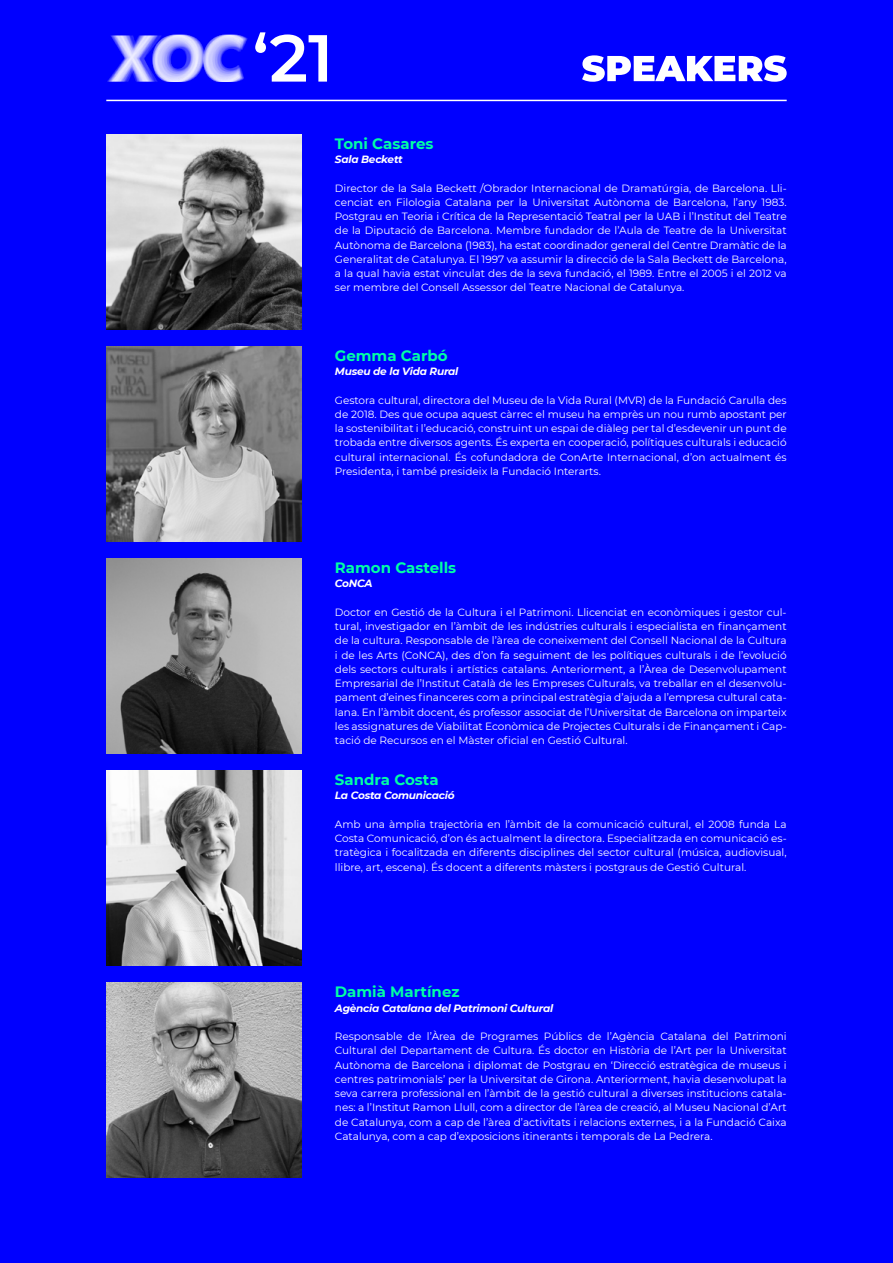
<style>
.page{position:relative;width:893px;height:1263px;background:#00f}
.page>*{position:absolute;margin:0;border:0;box-sizing:border-box;transform-origin:0 0}
.t1{font:700 15px "Montserrat";color:#00ffa5}
.t2{font:10.5px/14.2px "Montserrat";color:#fff;text-align:justify}
.t3{font:italic 700 10.5px "Montserrat";letter-spacing:-.02em;color:#fff}
</style>
<div class="page">
<hr style="left:106px;top:100px;width:681px;height:1px;background:#fff">
<svg style="left:255px;top:32px;width:72px;height:50px"></svg>
<img style="left:107px;top:35px;width:140px;height:47px">
<img style="left:106px;top:134px;width:195px;height:195px">
<svg style="left:582px;top:55px;width:205px;height:27px"></svg>
<img style="left:106px;top:346px;width:195px;height:195px">
<img style="left:106px;top:558px;width:195px;height:196px">
<img style="left:106px;top:771px;width:195px;height:195px">
<img style="left:106px;top:983px;width:195px;height:195px">
<h1 class="t1" style="left:335px;top:133px;width:100px">Toni Casares</h1>
<p class="t3" style="left:335px;top:152px;width:69px">Sala Beckett</p>
<p class="t2" style="left:335px;top:180px;width:453px">Director de la Sala Beckett /Obrador Internacional de Dramatúrgia, de Barcelona. Lli&shy;cenciat en Filologia Catalana per la Universitat Autònoma de Barcelona, l’any 1983.<br>Postgrau en Teoria i Crítica de la Representació Teatral per la UAB i l’Institut del Teatre de la Diputació de Barcelona. Membre fundador de l’Aula de Teatre de la Universitat Autònoma de Barcelona (1983), ha estat coordinador general del Centre Dramàtic de la Generalitat de Catalunya. El 1997 va assumir la direcció de la Sala Beckett de Barcelona, a la qual havia estat vinculat des de la seva fundació, el 1989. Entre el 2005 i el 2012 va ser membre del Consell Assessor del Teatre Nacional de Catalunya.</p>
<h1 class="t1" style="left:335px;top:345px;width:114px">Gemma Carbó</h1>
<p class="t3" style="left:335px;top:364px;width:125px">Museu de la Vida Rural</p>
<p class="t2" style="left:335px;top:392px;width:453px">Gestora cultural, directora del Museu de la Vida Rural (MVR) de la Fundació Carulla des de 2018. Des que ocupa aquest càrrec el museu ha emprès un nou rumb apostant per la sostenibilitat i l’educació, construint un espai de diàleg per tal d’esdevenir un punt de trobada entre diversos agents. És experta en cooperació, polítiques culturals i educació cultural internacional. És cofundadora de ConArte Internacional, d’on actualment és Presidenta, i també presideix la Fundació Interarts.</p>
<h1 class="t1" style="left:335px;top:557px;width:123px">Ramon Castells</h1>
<p class="t3" style="left:335px;top:576px;width:39px">CoNCA</p>
<p class="t2" style="left:335px;top:605px;width:453px">Doctor en Gestió de la Cultura i el Patrimoni. Llicenciat en econòmiques i gestor cul&shy;tural, investigador en l’àmbit de les indústries culturals i especialista en finançament de la cultura. Responsable de l’àrea de coneixement del Consell Nacional de la Cultura i de les Arts (CoNCA), des d’on fa seguiment de les polítiques culturals i de l’evolució dels sectors culturals i artístics catalans. Anteriorment, a l’Àrea de Desenvolupament Empresarial de l’Institut Català de les Empreses Culturals, va treballar en el desenvolu&shy;pament d’eines financeres com a principal estratègia d’ajuda a l’empresa cultural cata&shy;lana. En l’àmbit docent, és professor associat de l’Universitat de Barcelona on imparteix les assignatures de Viabilitat Econòmica de Projectes Culturals i de Finançament i Cap&shy;tació de Recursos en el Màster oficial en Gestió Cultural.</p>
<h1 class="t1" style="left:335px;top:769px;width:105px">Sandra Costa</h1>
<p class="t3" style="left:335px;top:788px;width:121px">La Costa Comunicació</p>
<p class="t2" style="left:335px;top:817px;width:453px">Amb una àmplia trajectòria en l’àmbit de la comunicació cultural, el 2008 funda La Costa Comunicació, d’on és actualment la directora. Especialitzada en comunicació es&shy;tratègica i focalitzada en diferents disciplines del sector cultural (música, audiovisual, llibre, art, escena). És docent a diferents màsters i postgraus de Gestió Cultural.</p>
<h1 class="t1" style="left:335px;top:981px;width:126px">Damià Martínez</h1>
<p class="t3" style="left:335px;top:1000px;width:220px">Agència Catalana del Patrimoni Cultural</p>
<p class="t2" style="left:335px;top:1029px;width:453px">Responsable de l’Àrea de Programes Públics de l’Agència Catalana del Patrimoni Cultural del Departament de Cultura. És doctor en Història de l’Art per la Universitat Autònoma de Barcelona i diplomat de Postgrau en ‘Direcció estratègica de museus i centres patrimonials’ per la Universitat de Girona. Anteriorment, havia desenvolupat la seva carrera professional en l’àmbit de la gestió cultural a diverses institucions catala&shy;nes: a l’Institut Ramon Llull, com a director de l’àrea de creació, al Museu Nacional d’Art de Catalunya, com a cap de l’àrea d’activitats i relacions externes, i a la Fundació Caixa Catalunya, com a cap d’exposicions itinerants i temporals de La Pedrera.</p>
</div>
